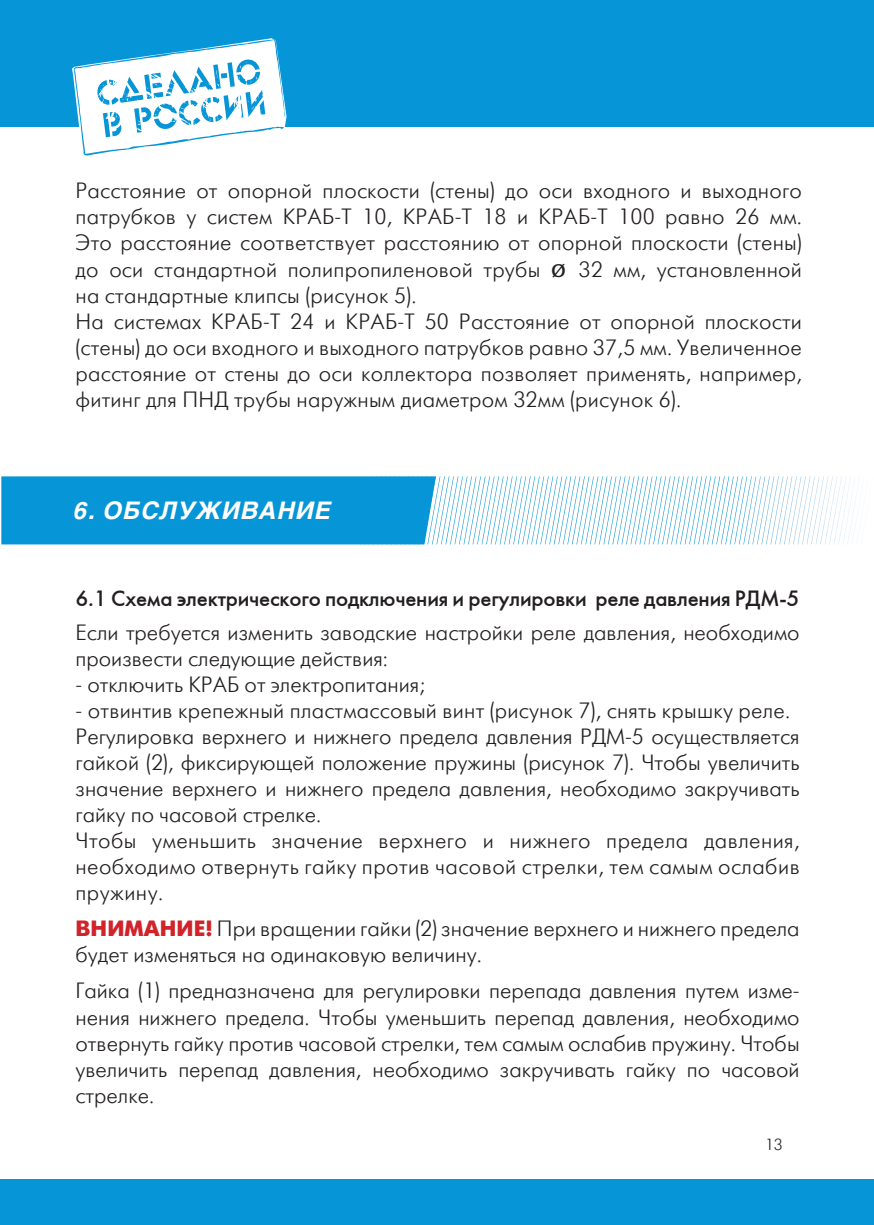
<style>
.page{position:relative;width:874px;height:1225px;background:#fff}
.page>*{position:absolute;margin:0;border:0;box-sizing:border-box;transform-origin:0 0}
.t1{font:italic 700 24px "Helios";letter-spacing:.04em;color:#fff}
.t2{font:22px/26px "Futuris Light C";color:#231f20;text-align:justify}
.t3{font:22px "Futuris C";letter-spacing:-.01em;color:#231f20}
.t4{font:16px "Futuris Light C";color:#231f20}
.s1{font-family:"Futuris C";font-weight:700;color:#d1232a}
</style>
<div class="page">
<div style="left:0;top:0;width:873px;height:127px;background:#0696d7"></div>
<svg style="left:72px;top:38px;width:215px;height:118px"></svg>
<div style="left:0;top:1179px;width:873px;height:46px;background:#0696d7"></div>
<svg style="left:504px;top:476px;width:354px;height:68px"></svg>
<div style="left:1px;top:476px;width:434px;height:68px;background:#0696d7"></div>
<p class="t2" style="left:75px;top:178px;width:727px">Расстояние от опорной плоскости (стены) до оси входного и выходного патрубков у систем КРАБ-Т 10, КРАБ-Т 18 и КРАБ-Т 100 равно 26 мм.<br>Это расстояние соответствует расстоянию от опорной плоскости (стены) до оси стандартной полипропиленовой трубы</p>
<p class="t2" style="left:578px;top:257px;width:225px">32 мм, установленной</p>
<p class="t2" style="left:75px;top:283px;width:342px">на стандартные клипсы (рисунок 5).</p>
<p class="t2" style="left:75px;top:309px;width:727px">На системах КРАБ-Т 24 и КРАБ-Т 50 Расстояние от опорной плоскости (стены) до оси входного и выходного патрубков равно 37,5 мм. Увеличенное расстояние от стены до оси коллектора позволяет применять, например, фитинг для ПНД трубы наружным диаметром 32мм (рисунок 6).</p>
<p class="t1" style="left:74px;top:496px;width:259px">6. ОБСЛУЖИВАНИЕ</p>
<p class="t3" style="left:75px;top:585px;width:725px">6.1 Схема электрического подключения и регулировки реле давления РДМ-5</p>
<p class="t2" style="left:75px;top:620px;width:725px">Если требуется изменить заводские настройки реле давления, необходимо произвести следующие действия:</p>
<p class="t2" style="left:75px;top:672px;width:351px">- отключить КРАБ от электропитания;</p>
<p class="t2" style="left:75px;top:698px;width:715px">- отвинтив крепежный пластмассовый винт (рисунок 7), снять крышку реле.</p>
<p class="t2" style="left:75px;top:724px;width:725px">Регулировка верхнего и нижнего предела давления РДМ-5 осуществляется гайкой (2), фиксирующей положение пружины (рисунок 7). Чтобы увеличить значение верхнего и нижнего предела давления, необходимо закручивать гайку по часовой стрелке.</p>
<p class="t2" style="left:75px;top:828px;width:725px">Чтобы уменьшить значение верхнего и нижнего предела давления, необходимо отвернуть гайку против часовой стрелки, тем самым ослабив пружину.</p>
<p class="t2" style="left:75px;top:916px;width:725px"><span class="s1">ВНИМАНИЕ!</span> При вращении гайки (2) значение верхнего и нижнего предела будет изменяться на одинаковую величину.</p>
<p class="t2" style="left:75px;top:978px;width:725px">Гайка (1) предназначена для регулировки перепада давления путем изме&shy;нения нижнего предела. Чтобы уменьшить перепад давления, необходимо отвернуть гайку против часовой стрелки, тем самым ослабив пружину. Чтобы увеличить перепад давления, необходимо закручивать гайку по часовой стрелке.</p>
<p class="t4" style="left:764px;top:1136px;width:19px">13</p>
</div>
